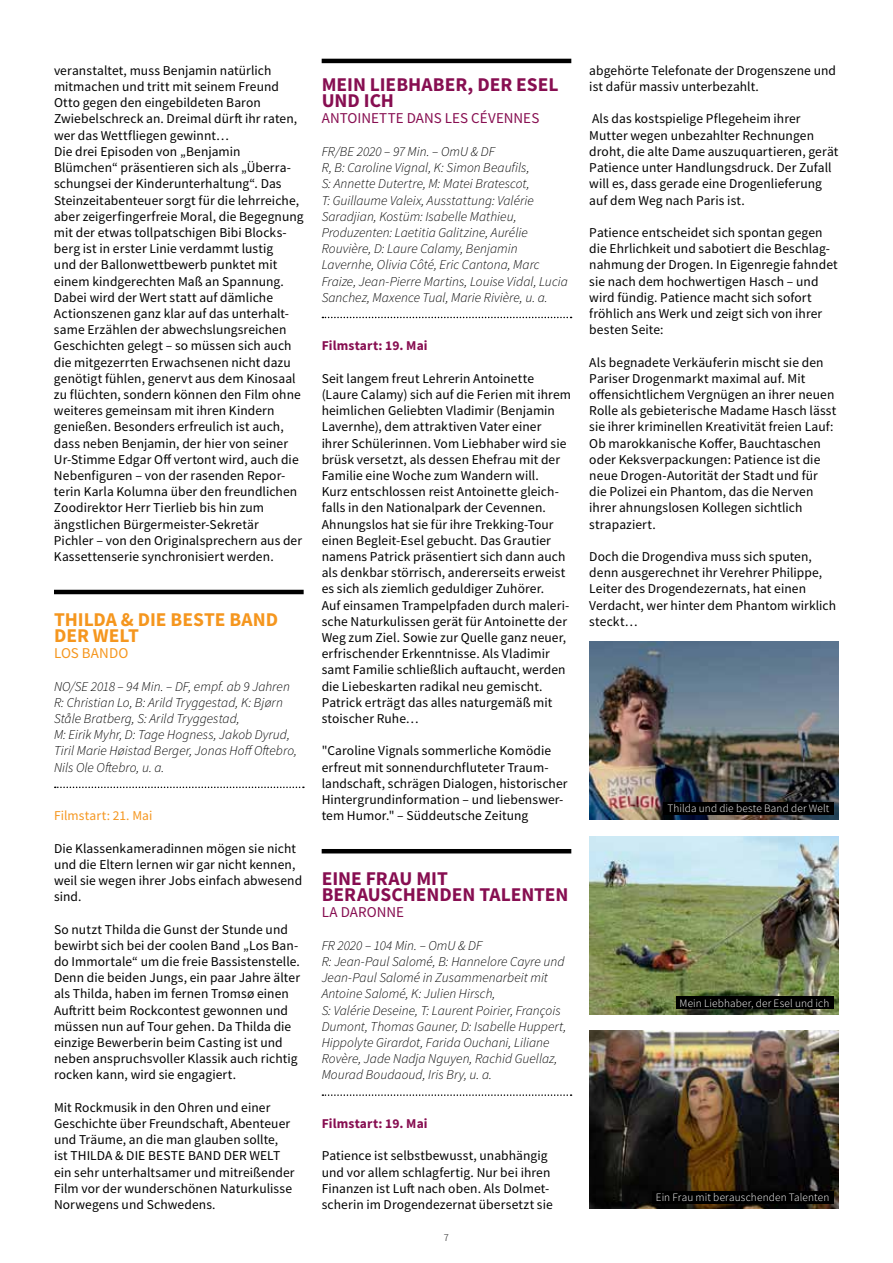
<style>
.page{position:relative;width:893px;height:1263px;background:#fff}
.page>*{position:absolute;margin:0;border:0;box-sizing:border-box;transform-origin:0 0}
.t1{font:700 19.5px "Source Sans Pro";color:#870e51}
.t2{font:700 19.5px "Source Sans Pro";color:#f5961e}
.t3{font:15px "Source Sans Pro";color:#870e51}
.t4{font:15px "Source Sans Pro";letter-spacing:.01em;color:#f5961e}
.t5{font:13.5px/16.2px "Source Sans Pro";letter-spacing:.005em;color:#000}
.t6{font:italic 300 13.5px/16.2px "Source Sans Pro";color:#000}
.t7{font:700 13.5px "Source Sans Pro";letter-spacing:.01em;color:#870e51}
.t8{font:13.5px "Source Sans Pro";letter-spacing:.005em;color:#f5961e}
.t9{font:300 11.25px "Source Sans Pro";letter-spacing:.015em;color:#fff}
.t10{font:300 10.5px "Source Sans Pro";color:#000}
</style>
<div class="page">
<img style="left:589px;top:1030px;width:250px;height:179px">
<div style="left:652px;top:1191px;width:182px;height:12px;background:#000"></div>
<img style="left:589px;top:642px;width:250px;height:178px">
<div style="left:663px;top:802px;width:171px;height:13px;background:#000"></div>
<hr style="left:322px;top:59px;width:249px;height:4px;background:#000">
<svg style="left:322px;top:317px;width:250px;height:1px"></svg>
<hr style="left:322px;top:849px;width:249px;height:4px;background:#000">
<svg style="left:322px;top:1094px;width:250px;height:2px"></svg>
<img style="left:589px;top:836px;width:250px;height:178px">
<div style="left:676px;top:996px;width:158px;height:13px;background:#000"></div>
<hr style="left:54px;top:590px;width:250px;height:4px;background:#000">
<svg style="left:55px;top:786px;width:249px;height:2px"></svg>
<p class="t5" style="left:54px;top:62px;width:251px">veranstaltet, muss Benjamin natürlich mitmachen und tritt mit seinem Freund Otto gegen den eingebildeten Baron Zwiebelschreck an. Dreimal dürft ihr raten, wer das Wettfliegen gewinnt…<br>Die drei Episoden von „Benjamin Blümchen“ präsentieren sich als „Überra&shy;schungsei der Kinderunterhaltung“. Das Steinzeitabenteuer sorgt für die lehrreiche, aber zeigerfingerfreie Moral, die Begegnung mit der etwas tollpatschigen Bibi Blocks&shy;berg ist in erster Linie verdammt lustig<br>und der Ballonwettbewerb punktet mit einem kindgerechten Maß an Spannung.<br>Dabei wird der Wert statt auf dämliche Actionszenen ganz klar auf das unterhalt&shy;same Erzählen der abwechslungsreichen Geschichten gelegt – so müssen sich auch die mitgezerrten Erwachsenen nicht dazu genötigt fühlen, genervt aus dem Kinosaal zu flüchten, sondern können den Film ohne weiteres gemeinsam mit ihren Kindern genießen. Besonders erfreulich ist auch, dass neben Benjamin, der hier von seiner Ur-Stimme Edgar Off vertont wird, auch die Nebenfiguren ‒ von der rasenden Repor&shy;terin Karla Kolumna über den freundlichen Zoodirektor Herr Tierlieb bis hin zum ängstlichen Bürgermeister-Sekretär<br>Pichler ‒ von den Originalsprechern aus der Kassettenserie synchronisiert werden.</p>
<h1 class="t2" style="left:54px;top:606px;width:12px">THILDA</h1>
<h1 class="t2" style="left:121px;top:606px;width:62px">&amp; DIE BESTE</h1>
<h1 class="t2" style="left:229px;top:606px;width:13px">BAND</h1>
<h1 class="t2" style="left:54px;top:622px;width:13px">DER</h1>
<h1 class="t2" style="left:93px;top:622px;width:13px">WELT</h1>
<p class="t4" style="left:54px;top:644px;width:74px">LOS BANDO</p>
<p class="t6" style="left:54px;top:678px;width:245px">NO/SE 2018 ‒ 94 Min. ‒ DF, empf. ab 9 Jahren R: Christian Lo, B: Arild Tryggestad, K: Bjørn Ståle Bratberg, S: Arild Tryggestad,<br>M: Eirik Myhr, D: Tage Hogness, Jakob Dyrud, Tiril Marie Høistad Berger, Jonas Hoff Oftebro, Nils Ole Oftebro, u. a.</p>
<p class="t8" style="left:54px;top:807px;width:100px">Filmstart: 21. Mai</p>
<p class="t5" style="left:54px;top:840px;width:250px">Die Klassenkameradinnen mögen sie nicht und die Eltern lernen wir gar nicht kennen, weil sie wegen ihrer Jobs einfach abwesend sind.</p>
<p class="t5" style="left:54px;top:921px;width:248px">So nutzt Thilda die Gunst der Stunde und bewirbt sich bei der coolen Band „Los Ban&shy;do Immortale“ um die freie Bassistenstelle.<br>Denn die beiden Jungs, ein paar Jahre älter als Thilda, haben im fernen Tromsø einen Auftritt beim Rockcontest gewonnen und müssen nun auf Tour gehen. Da Thilda die einzige Bewerberin beim Casting ist und neben anspruchsvoller Klassik auch richtig rocken kann, wird sie engagiert.</p>
<p class="t5" style="left:54px;top:1099px;width:242px">Mit Rockmusik in den Ohren und einer Geschichte über Freundschaft, Abenteuer und Träume, an die man glauben sollte, ist TH ILDA &amp; DIE BESTE BAND DER WELT ein sehr unterhaltsamer und mitreißender Film vor der wunderschönen Naturkulisse Norwegens und Schwedens.</p>
<h1 class="t1" style="left:322px;top:71px;width:25px">MEIN</h1>
<h1 class="t1" style="left:370px;top:71px;width:12px">LIEBHABER</h1>
<h1 class="t1" style="left:468px;top:71px;width:22px">, DER</h1>
<h1 class="t1" style="left:516px;top:71px;width:12px">ESEL</h1>
<h1 class="t1" style="left:322px;top:88px;width:53px">UND ICH</h1>
<p class="t3" style="left:322px;top:109px;width:219px">ANTOINETTE DANS LES CÉVENNES</p>
<p class="t6" style="left:322px;top:143px;width:248px">FR/BE 2020 ‒ 97 Min. ‒ OmU &amp; DF<br>R, B: Caroline Vignal, K: Simon Beaufils,<br>S: Annette Dutertre, M: Matei Bratescot,<br>T: Guillaume Valeix, Ausstattung: Valérie Saradjian, Kostüm: Isabelle Mathieu, Produzenten: Laetitia Galitzine, Aurélie Rouvière, D: Laure Calamy, Benjamin Lavernhe, Olivia Côté, Eric Cantona, Marc Fraize, Jean-Pierre Martins, Louise Vidal, Lucia Sanchez, Maxence Tual, Marie Rivière, u. a.</p>
<p class="t7" style="left:322px;top:337px;width:107px">Filmstart: 19. Mai</p>
<p class="t5" style="left:322px;top:370px;width:251px">Seit langem freut Lehrerin Antoinette (Laure Calamy) sich auf die Ferien mit ihrem heimlichen Geliebten Vladimir (Benjamin Lavernhe), dem attraktiven Vater einer ihrer Schülerinnen. Vom Liebhaber wird sie brüsk versetzt, als dessen Ehefrau mit der Familie eine Woche zum Wandern will.<br>Kurz entschlossen reist Antoinette gleich&shy;falls in den Nationalpark der Cevennen.<br>Ahnungslos hat sie für ihre Trekking-Tour einen Begleit-Esel gebucht. Das Grautier namens Patrick präsentiert sich dann auch als denkbar störrisch, andererseits erweist es sich als ziemlich geduldiger Zuhörer.<br>Auf einsamen Trampelpfaden durch maleri&shy;sche Naturkulissen gerät für Antoinette der Weg zum Ziel. Sowie zur Quelle ganz neuer, erfrischender Erkenntnisse. Als Vladimir samt Familie schließlich auftaucht, werden die Liebeskarten radikal neu gemischt.<br>Patrick erträgt das alles naturgemäß mit stoischer Ruhe…</p>
<p class="t5" style="left:322px;top:743px;width:247px">"Caroline Vignals sommerliche Komödie erfreut mit sonnendurchfluteter Traum&shy;landschaft, schrägen Dialogen, historischer H intergrundinformation – und liebenswer&shy;tem H umor." – Süddeutsche Zeitung</p>
<h1 class="t1" style="left:322px;top:865px;width:11px">EINE</h1>
<h1 class="t1" style="left:366px;top:865px;width:74px">FRAU MIT</h1>
<h1 class="t1" style="left:322px;top:881px;width:13px">BERA</h1>
<h1 class="t1" style="left:368px;top:881px;width:26px">USCHENDEN</h1>
<h1 class="t1" style="left:479px;top:881px;width:12px">TALENTEN</h1>
<p class="t3" style="left:322px;top:903px;width:84px">LA DARONNE</p>
<p class="t6" style="left:322px;top:937px;width:246px">FR 2020 ‒ 104 Min. ‒ OmU &amp; DF<br>R: Jean-Paul Salomé, B: Hannelore Cayre und Jean-Paul Salomé in Zusammenarbeit mit Antoine Salomé, K: Julien Hirsch,<br>S: Valérie Deseine, T: Laurent Poirier, François Dumont, Thomas Gauner, D: Isabelle Huppert, Hippolyte Girardot, Farida Ouchani, Liliane Rovère, Jade Nadja Nguyen, Rachid Guellaz, Mourad Boudaoud, Iris Bry, u. a.</p>
<p class="t7" style="left:322px;top:1114px;width:107px">Filmstart: 19. Mai</p>
<p class="t5" style="left:322px;top:1148px;width:233px">Patience ist selbstbewusst, unabhängig und vor allem schlagfertig. Nur bei ihren Finanzen ist Luft nach oben. Als Dolmet&shy;scherin im Drogendezernat übersetzt sie</p>
<p class="t10" style="left:444px;top:1231px;width:7px">7</p>
<p class="t5" style="left:589px;top:62px;width:248px">abgehörte Telefonate der Drogenszene und ist dafür massiv unterbezahlt.</p>
<p class="t5" style="left:589px;top:111px;width:251px">Als das kostspielige Pflegeheim ihrer Mutter wegen unbezahlter Rechnungen droht, die alte Dame auszuquartieren, gerät Patience unter Handlungsdruck. Der Zufall will es, dass gerade eine Drogenlieferung auf dem Weg nach Paris ist.</p>
<p class="t5" style="left:589px;top:224px;width:250px">Patience entscheidet sich spontan gegen die Ehrlichkeit und sabotiert die Beschlag&shy;nahmung der Drogen. In Eigenregie fahndet sie nach dem hochwertigen Hasch – und wird fündig. Patience macht sich sofort fröhlich ans Werk und zeigt sich von ihrer besten Seite:</p>
<p class="t5" style="left:589px;top:354px;width:249px">Als begnadete Verkäuferin mischt sie den Pariser Drogenmarkt maximal auf. Mit offensichtlichem Vergnügen an ihrer neuen Rolle als gebieterische Madame Hasch lässt sie ihrer kriminellen Kreativität freien Lauf:<br>Ob marokkanische Koffer, Bauchtaschen oder Keksverpackungen: Patience ist die neue Drogen-Autorität der Stadt und für die Polizei ein Phantom, das die Nerven ihrer ahnungslosen Kollegen sichtlich strapaziert.</p>
<p class="t5" style="left:589px;top:548px;width:248px">Doch die Drogendiva muss sich sputen, denn ausgerechnet ihr Verehrer Philippe, Leiter des Drogendezernats, hat einen Verdacht, wer hinter dem Phantom wirklich steckt…</p>
<p class="t9" style="left:667px;top:802px;width:163px">Thilda und die beste Band der Welt</p>
<p class="t9" style="left:679px;top:996px;width:151px">Mein Liebhaber, der Esel und ich</p>
<p class="t9" style="left:656px;top:1190px;width:175px">Ein Frau mit berauschenden Talenten</p>
</div>
